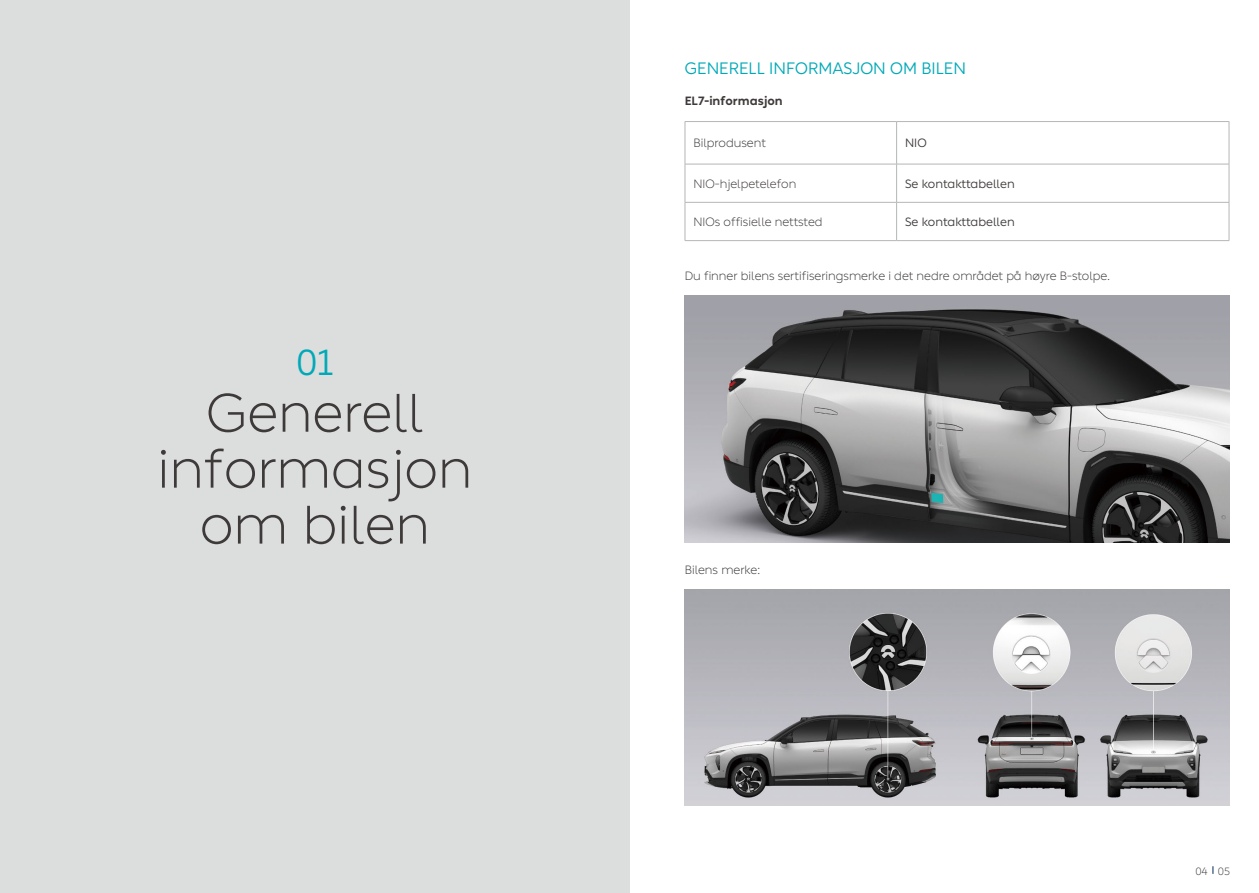
<style>
.page{position:relative;width:1259px;height:893px;background:#fff}
.page>*{position:absolute;margin:0;border:0;box-sizing:border-box;transform-origin:0 0}
.t1{font:300 54px/55.9px "Blue Sky Noto";color:#3e3a39;text-align:center}
.t2{font:36px "Blue Sky Noto";color:#00a9b7}
.t3{font:16.5px "Blue Sky Noto";color:#00a9b7}
.t4{font:300 12px "Blue Sky Noto";color:#3e3a39}
.t5{font:12px "Blue Sky Noto";color:#3e3a39}
.t6{font:700 12px "Blue Sky Noto";color:#3e3a39}
.t7{font:300 10.5px "Blue Sky Noto";color:#3e3a39}
</style>
<div class="page">
<div style="left:0;top:0;width:629px;height:893px;background:#dcdddd"></div>
<hr style="left:684px;top:122px;width:1px;height:42px;background:#b5b6b6">
<hr style="left:896px;top:122px;width:1px;height:42px;background:#b5b6b6">
<hr style="left:1228px;top:122px;width:1px;height:42px;background:#b5b6b6">
<hr style="left:684px;top:164px;width:1px;height:38px;background:#b5b6b6">
<hr style="left:896px;top:164px;width:1px;height:38px;background:#b5b6b6">
<hr style="left:1228px;top:164px;width:1px;height:38px;background:#b5b6b6">
<hr style="left:684px;top:203px;width:1px;height:37px;background:#b5b6b6">
<hr style="left:896px;top:203px;width:1px;height:37px;background:#b5b6b6">
<hr style="left:1228px;top:203px;width:1px;height:37px;background:#b5b6b6">
<hr style="left:685px;top:164px;width:211px;height:1px;background:#b5b6b6">
<hr style="left:896px;top:164px;width:333px;height:1px;background:#b5b6b6">
<hr style="left:685px;top:202px;width:211px;height:1px;background:#b5b6b6">
<hr style="left:896px;top:202px;width:333px;height:1px;background:#b5b6b6">
<hr style="left:685px;top:240px;width:211px;height:1px;background:#b5b6b6">
<hr style="left:896px;top:240px;width:333px;height:1px;background:#b5b6b6">
<hr style="left:685px;top:121px;width:211px;height:1px;background:#b5b6b6">
<hr style="left:896px;top:121px;width:333px;height:1px;background:#b5b6b6">
<img style="left:685px;top:296px;width:544px;height:247px">
<img style="left:685px;top:589px;width:544px;height:216px">
<h2 class="t2" style="left:296px;top:342px;width:39px">01</h2>
<h1 class="t1" style="left:157px;top:385px;width:316px">Generell informasjon om bilen</h1>
<h3 class="t3" style="left:685px;top:59px;width:283px">GENERELL INFORMASJON OM BILEN</h3>
<p class="t6" style="left:685px;top:94px;width:99px">EL7-informasjon</p>
<p class="t4" style="left:693px;top:136px;width:74px">Bilprodusent</p>
<p class="t5" style="left:905px;top:136px;width:23px">NIO</p>
<p class="t4" style="left:693px;top:177px;width:104px">NIO-hjelpetelefon</p>
<p class="t5" style="left:905px;top:177px;width:111px">Se kontakttabellen</p>
<p class="t4" style="left:693px;top:215px;width:131px">NIOs offisielle nettsted</p>
<p class="t5" style="left:905px;top:215px;width:111px">Se kontakttabellen</p>
<p class="t4" style="left:685px;top:269px;width:426px">Du finner bilens sertifiseringsmerke i det nedre området på høyre B-stolpe.</p>
<p class="t4" style="left:685px;top:563px;width:77px">Bilens merke:</p>
<p class="t7" style="left:1195px;top:866px;width:36px">04 05</p>
</div>
